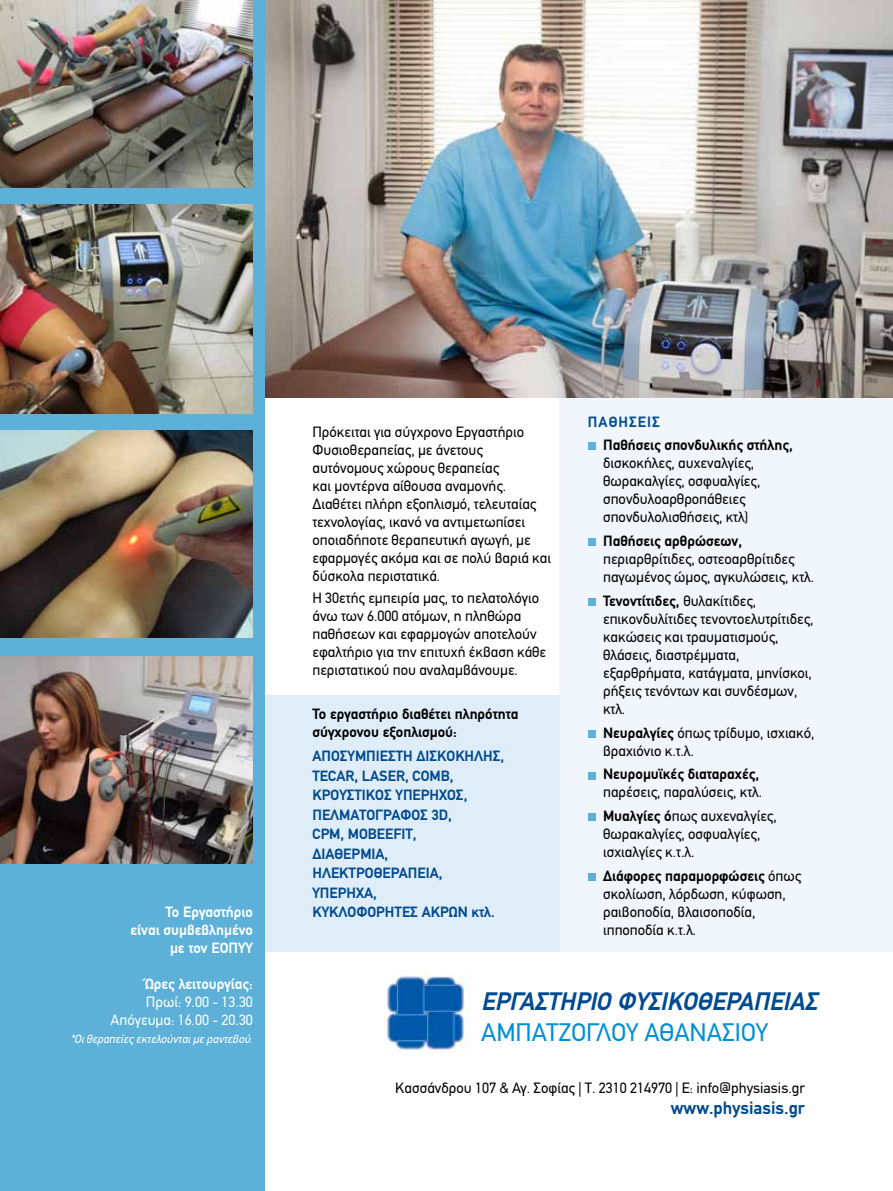
<style>
.page{position:relative;width:893px;height:1191px;background:#fff}
.page>*{position:absolute;margin:0;border:0;box-sizing:border-box;transform-origin:0 0}
.t1{font:italic 700 25.5px "PF Din Text";color:#004a8f}
.t2{font:25.5px "PF Din Text";color:#008fd5}
.t3{font:700 18px "PF Din Text";color:#004a8f}
.t4{font:15px/18px "PF Din Text";color:#000}
.t5{font:700 15px/19.5px "PF Din Text";color:#004a8f}
.t6{font:700 15px/18px "PF Din Text";color:#000}
.t7{font:700 15px/18px "PF Din Text";color:#fff;text-align:right}
.t8{font:15px/18px "PF Din Text";color:#fff;text-align:right}
.t9{font:700 15px "PF Din Text";letter-spacing:.07em;color:#004a8f}
.t10{font:italic 12px "PF Din Text";color:#fff}
.s1{font-weight:700}
</style>
<div class="page">
<div style="left:262px;top:695px;width:298px;height:256px;background:#dfedf9"></div>
<div style="left:0;top:0;width:257px;height:1191px;background:#5db0d7"></div>
<div style="left:560px;top:376px;width:333px;height:575px;background:#f0f6fc"></div>
<img style="left:0;top:0;width:253px;height:187px">
<img style="left:0;top:656px;width:253px;height:207px">
<img style="left:0;top:430px;width:253px;height:208px">
<img style="left:0;top:204px;width:253px;height:209px">
<img style="left:265px;top:0;width:628px;height:398px">
<div style="left:588px;top:442px;width:8px;height:8px;background:#5db0d7"></div>
<div style="left:588px;top:538px;width:8px;height:8px;background:#5db0d7"></div>
<div style="left:588px;top:598px;width:8px;height:8px;background:#5db0d7"></div>
<div style="left:588px;top:730px;width:8px;height:7px;background:#5db0d7"></div>
<div style="left:588px;top:771px;width:8px;height:8px;background:#5db0d7"></div>
<div style="left:588px;top:813px;width:8px;height:8px;background:#5db0d7"></div>
<div style="left:588px;top:873px;width:8px;height:8px;background:#5db0d7"></div>
<img style="left:384px;top:974px;width:85px;height:79px">
<div style="left:253px;top:0;width:12px;height:1191px;background:#5db0d7"></div>
<p class="t7" style="left:131px;top:903px;width:124px">Το Εργαστήριο<br>είναι συμβεβλημένο με τον ΕΟΠΥΥ</p>
<p class="t7" style="left:145px;top:975px;width:109px">Ώρες λειτουργίας:</p>
<p class="t8" style="left:111px;top:993px;width:144px">Πρωί: 9.00 - 13.30<br>Απόγευμα: 16.00 - 20.30</p>
<p class="t10" style="left:70px;top:1032px;width:184px">*Οι θεραπείες εκτελούνται με ραντεβού.</p>
<p class="t4" style="left:312px;top:422px;width:240px">Πρόκειται για σύγχρονο Εργαστήριο<br>Φυσιοθεραπείας, με άνετους αυτόνομους χώρους θεραπείας<br>και μοντέρνα αίθουσα αναμονής.<br>Διαθέτει πλήρη εξοπλισμό, τελευταίας τεχνολογίας, ικανό να αντιμετωπίσει οποιαδήποτε θεραπευτική αγωγή, με εφαρμογές ακόμα και σε πολύ βαριά και δύσκολα περιστατικά.</p>
<p class="t4" style="left:312px;top:589px;width:235px">Η 30ετής εμπειρία μας, το πελατολόγιο άνω των 6.000 ατόμων, η πληθώρα παθήσεων και εφαρμογών αποτελούν εφαλτήριο για την επιτυχή έκβαση κάθε περιστατικού που αναλαμβάνουμε.</p>
<p class="t6" style="left:312px;top:705px;width:208px">Το εργαστήριο διαθέτει πληρότητα σύγχρονου εξοπλισμού:</p>
<p class="t5" style="left:312px;top:746px;width:193px">ΑΠΟΣΥΜΠΙΕΣΤΗ ΔΙΣΚΟΚΗΛΗΣ,<br>TECAR, LASER, COMB,<br>ΚΡΟΥΣΤΙΚΟΣ ΥΠΕΡΗΧΟΣ,<br>ΠΕΛΜΑΤΟΓΡΑΦΟΣ 3D,<br>CPM, MOBEEFIT,<br>ΔΙΑΘΕΡΜΙΑ,<br>ΗΛΕΚΤΡΟΘΕΡΑΠΕΙΑ,<br>ΥΠΕΡΗΧΑ,<br>ΚΥΚΛΟΦΟΡΗΤΕΣ ΑΚΡΩΝ κτλ.</p>
<p class="t9" style="left:588px;top:412px;width:74px">ΠΑΘΗΣΕΙΣ</p>
<p class="t6" style="left:603px;top:436px;width:191px">Παθήσεις σπονδυλικής στήλης,</p>
<p class="t4" style="left:603px;top:454px;width:159px">δισκοκήλες, αυχεναλγίες, θωρακαλγίες, οσφυαλγίες, σπονδυλοαρθροπάθειες σπονδυλολισθήσεις, κτλ)</p>
<p class="t6" style="left:603px;top:532px;width:140px">Παθήσεις αρθρώσεων,</p>
<p class="t4" style="left:603px;top:550px;width:213px">περιαρθρίτιδες, οστεοαρθρίτιδες παγωμένος ώμος, αγκυλώσεις, κτλ.</p>
<p class="t4" style="left:603px;top:592px;width:212px"><span class="s1">Τενοντίτιδες,</span> θυλακίτιδες, επικονδυλίτιδες τενοντοελυτρίτιδες, κακώσεις και τραυματισμούς, θλάσεις, διαστρέμματα, εξαρθρήματα, κατάγματα, μηνίσκοι, ρήξεις τενόντων και συνδέσμων, κτλ.</p>
<p class="t4" style="left:603px;top:723px;width:213px"><span class="s1">Nευραλγίες</span> όπως τρίδυμο, ισχιακό, βραχιόνιο κ.τ.λ.</p>
<p class="t6" style="left:603px;top:765px;width:158px">Nευρομυϊκές διαταραχές,</p>
<p class="t4" style="left:603px;top:780px;width:175px;line-height:23.7px">παρέσεις, παραλύσεις, κτλ.<br><span class="s1">Mυαλγίες ό</span>πως αυχεναλγίες,</p>
<p class="t4" style="left:603px;top:825px;width:159px">θωρακαλγίες, οσφυαλγίες, ισχιαλγίες κ.τ.λ.</p>
<p class="t4" style="left:603px;top:867px;width:200px"><span class="s1">Διάφορες παραμορφώσεις</span> όπως σκολίωση, λόρδωση, κύφωση, ραιβοποδία, βλαισοποδία, ιπποποδία κ.τ.λ.</p>
<h1 class="t1" style="left:481px;top:986px;width:337px">ΕΡΓΑΣΤΗΡΙΟ ΦΥΣΙΚΟΘΕΡΑΠΕΙΑΣ</h1>
<h1 class="t2" style="left:481px;top:1017px;width:289px">ΑΜΠΑΤΖΟΓΛΟΥ ΑΘΑΝΑΣΙΟΥ</h1>
<p class="t4" style="left:395px;top:1078px;width:411px">Κασσάνδρου 107 &amp; Αγ. Σοφίας | Τ. 2310 214970 | Ε: infο@physiasis.gr</p>
<p class="t3" style="left:671px;top:1097px;width:136px">www.physiasis.gr</p>
</div>
